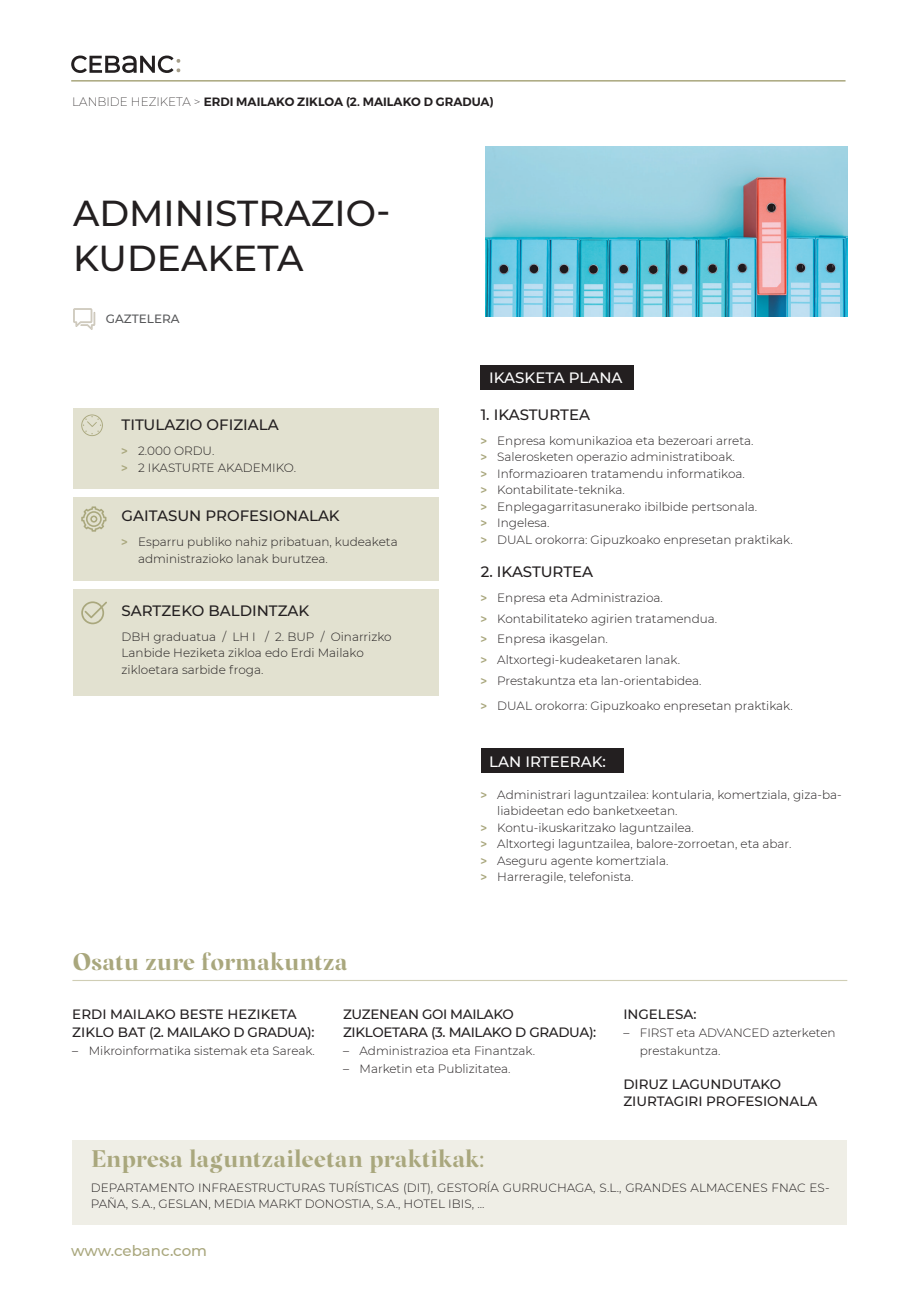
<style>
.page{position:relative;width:919px;height:1289px;background:#fff}
.page>*{position:absolute;margin:0;border:0;box-sizing:border-box;transform-origin:0 0}
.t1{font:500 36px/45px "Montserrat";color:#231f20}
.t2{font:700 24px "Margaret";letter-spacing:-.01em;color:#a9a77d}
.t3{font:500 15px "Montserrat";color:#231f20}
.t4{font:500 15px "Montserrat";color:#fff}
.t5{font:500 15px "Montserrat";letter-spacing:-.005em;color:#a9a77d}
.t6{font:500 13.5px/18px "Montserrat";letter-spacing:-.01em;color:#231f20}
.t7{font:300 12px/16.5px "Montserrat";color:#231f20}
.t8{font:600 12px "Montserrat";color:#231f20}
.t9{font:500 12px "Montserrat";color:#57585a}
.s1{font-weight:200}
.s2{font-weight:600;color:#a9a77d}
</style>
<div class="page">
<hr style="left:71px;top:80px;width:774px;height:2px;background:#a9a77d">
<svg style="left:71px;top:56px;width:109px;height:17px"></svg>
<div style="left:73px;top:408px;width:365px;height:81px;background:#e2e1d0"></div>
<div style="left:73px;top:497px;width:365px;height:83px;background:#e2e1d0"></div>
<div style="left:73px;top:589px;width:365px;height:107px;background:#e2e1d0"></div>
<img style="left:486px;top:146px;width:361px;height:171px">
<div style="left:480px;top:365px;width:154px;height:25px;background:#231f20"></div>
<div style="left:480px;top:748px;width:143px;height:25px;background:#231f20"></div>
<svg style="left:81px;top:414px;width:22px;height:22px"></svg>
<svg style="left:81px;top:601px;width:26px;height:23px"></svg>
<svg style="left:81px;top:506px;width:25px;height:25px"></svg>
<svg style="left:73px;top:308px;width:22px;height:22px"></svg>
<div style="left:72px;top:1140px;width:774px;height:84px;background:#efeee6"></div>
<hr style="left:72px;top:979px;width:775px;height:2px;background:#d0ceb5">
<p class="t8" style="left:72px;top:92px;width:423px"><span class="s1">LANBIDE HEZIKETA &gt;</span> ERDI MAILAKO ZIKLOA (2. MAILAKO D GRADUA)</p>
<h1 class="t1" style="left:73px;top:190px;width:319px">ADMINISTRAZIO-<br>KUDEAKETA</h1>
<p class="t9" style="left:106px;top:310px;width:75px">GAZTELERA</p>
<p class="t3" style="left:122px;top:414px;width:159px">TITULAZIO OFIZIALA</p>
<p class="t7" style="left:122px;top:442px;width:176px"><span class="s2">&gt;</span> 2.000 ORDU.<br><span class="s2">&gt;</span> 2 IKASTURTE AKADEMIKO.</p>
<p class="t3" style="left:122px;top:505px;width:220px">GAITASUN PROFESIONALAK</p>
<p class="t7" style="left:138px;top:533px;width:261px;text-indent:-16px"><span class="s2">&gt;</span> Esparru publiko nahiz pribatuan, kudeaketa administrazioko lanak burutzea.</p>
<p class="t3" style="left:122px;top:600px;width:189px">SARTZEKO BALDINTZAK</p>
<p class="t7" style="left:122px;top:628px;width:271px">DBH graduatua / LH I / 2. BUP / Oinarrizko<br>Lanbide Heziketa zikloa edo Erdi Mailako zikloetara sarbide froga.</p>
<h2 class="t2" style="left:72px;top:947px;width:277px">Osatu zure formakuntza</h2>
<p class="t4" style="left:489px;top:367px;width:135px">IKASKETA PLANA</p>
<p class="t3" style="left:480px;top:404px;width:111px">1. IKASTURTEA</p>
<p class="t7" style="left:480px;top:432px;width:313px"><span class="s2">&gt;</span> Enpresa komunikazioa eta bezeroari arreta.<br><span class="s2">&gt;</span> Salerosketen operazio administratiboak.<br><span class="s2">&gt;</span> Informazioaren tratamendu informatikoa.<br><span class="s2">&gt;</span> Kontabilitate-teknika.<br><span class="s2">&gt;</span> Enplegagarritasunerako ibilbide pertsonala.<br><span class="s2">&gt;</span> Ingelesa.<br><span class="s2">&gt;</span> DUAL orokorra: Gipuzkoako enpresetan praktikak.</p>
<p class="t3" style="left:480px;top:561px;width:114px">2. IKASTURTEA</p>
<p class="t7" style="left:480px;top:587px;width:238px;line-height:20.7px"><span class="s2">&gt;</span> Enpresa eta Administrazioa.<br><span class="s2">&gt;</span> Kontabilitateko agirien tratamendua. <span class="s2">&gt;</span> Enpresa ikasgelan.<br><span class="s2">&gt;</span> Altxortegi-kudeaketaren lanak.<br><span class="s2">&gt;</span> Prestakuntza eta lan-orientabidea.</p>
<p class="t7" style="left:480px;top:697px;width:313px"><span class="s2">&gt;</span> DUAL orokorra: Gipuzkoako enpresetan praktikak.</p>
<p class="t4" style="left:489px;top:750px;width:118px">LAN IRTEERAK:</p>
<p class="t7" style="left:480px;top:785px;width:362px"><span class="s2">&gt;</span> Administrari laguntzailea: kontularia, komertziala, giza-ba-</p>
<p class="t7" style="left:497px;top:802px;width:182px">liabideetan edo banketxeetan.</p>
<p class="t7" style="left:480px;top:818px;width:215px"><span class="s2">&gt;</span> Kontu-ikuskaritzako laguntzailea.</p>
<p class="t7" style="left:480px;top:835px;width:312px"><span class="s2">&gt;</span> Altxortegi laguntzailea, balore-zorroetan, eta abar.</p>
<p class="t7" style="left:480px;top:851px;width:189px"><span class="s2">&gt;</span> Aseguru agente komertziala.</p>
<p class="t7" style="left:480px;top:868px;width:154px"><span class="s2">&gt;</span> Harreragile, telefonista.</p>
<p class="t6" style="left:72px;top:1004px;width:244px">ERDI MAILAKO BESTE HEZIKETA<br>ZIKLO BAT (2. MAILAKO D GRADUA):</p>
<p class="t7" style="left:72px;top:1042px;width:244px">– Mikroinformatika sistemak eta Sareak.</p>
<p class="t6" style="left:343px;top:1004px;width:255px">ZUZENEAN GOI MAILAKO<br>ZIKLOETARA (3. MAILAKO D GRADUA):</p>
<p class="t7" style="left:343px;top:1042px;width:194px">– Administrazioa eta Finantzak.</p>
<p class="t7" style="left:343px;top:1060px;width:169px">– Marketin eta Publizitatea.</p>
<p class="t6" style="left:623px;top:1004px;width:75px">INGELESA:</p>
<p class="t7" style="left:639px;top:1023px;width:197px;line-height:18px;text-indent:-16px">– FIRST eta ADVANCED azterketen prestakuntza.</p>
<p class="t6" style="left:623px;top:1075px;width:195px;line-height:16.5px">DIRUZ LAGUNDUTAKO<br>ZIURTAGIRI PROFESIONALA</p>
<h2 class="t2" style="left:91px;top:1144px;width:395px">Enpresa laguntzaileetan praktikak:</h2>
<p class="t7" style="left:91px;top:1178px;width:740px">DEPARTAMENTO INFRAESTRUCTURAS TURÍSTICAS (DIT), GESTORÍA GURRUCHAGA, S.L., GRANDES ALMACENES FNAC ES-<br>PAÑA, S.A., GESLAN, MEDIA MARKT DONOSTIA, S.A., HOTEL IBIS, ...</p>
<p class="t5" style="left:71px;top:1240px;width:137px">www.cebanc.com</p>
</div>
